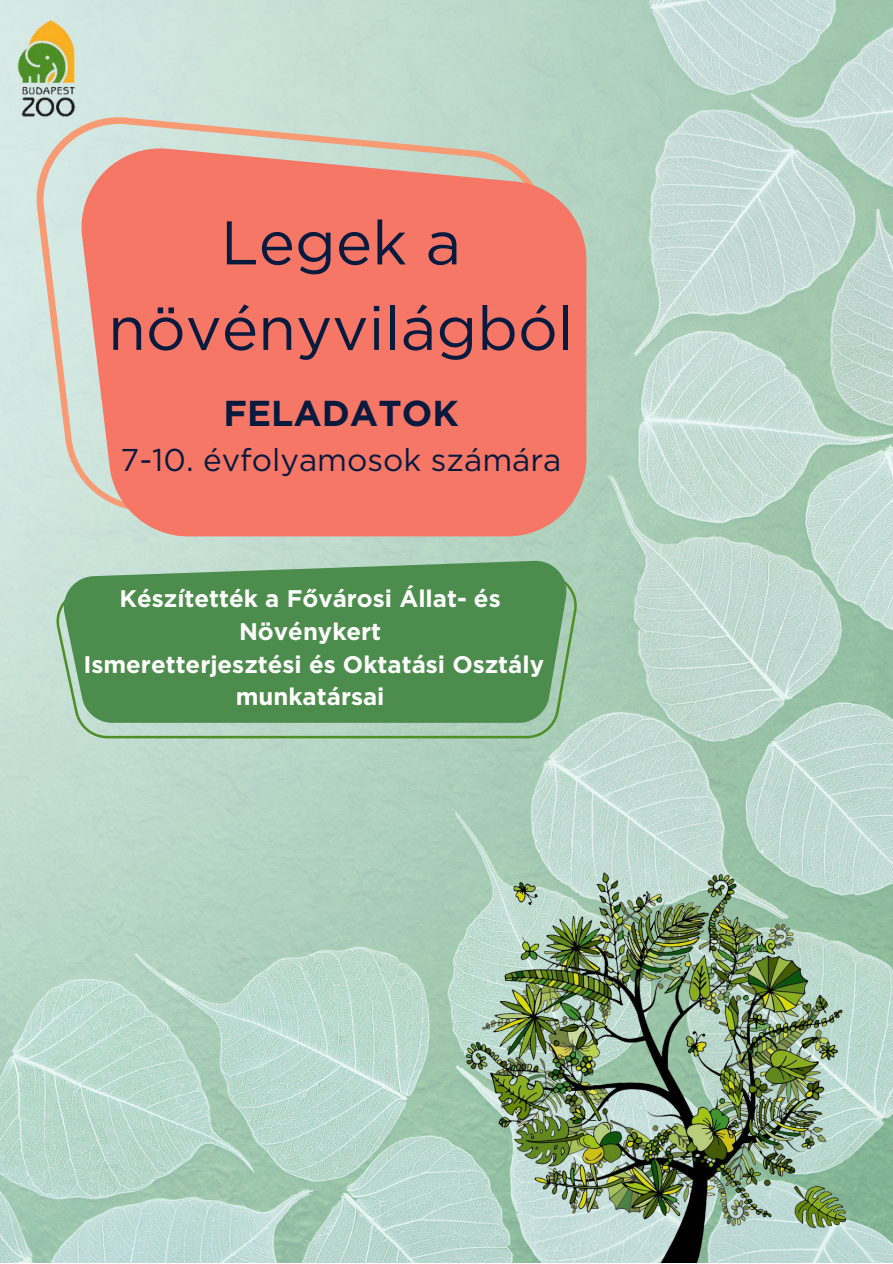
<style>
.page{position:relative;width:893px;height:1264px;background:#fff}
.page>*{position:absolute;margin:0;border:0;box-sizing:border-box;transform-origin:0 0}
.t1{font:61.5px/85.5px "Gotham";color:#091a3f;text-align:center}
.t2{font:700 36px "Gotham";color:#091a3f}
.t3{font:31.5px "Gotham";color:#091a3f}
.t4{font:700 24px/32.5px "Gotham";color:#fffffe;text-align:center}
</style>
<div class="page">
<img style="left:0;top:0;width:892px;height:1262px">
<svg style="left:37px;top:117px;width:511px;height:394px;fill:#d2e4dd"></svg>
<svg style="left:82px;top:148px;width:504px;height:388px;fill:#f67766"></svg>
<img style="left:0;top:0;width:96px;height:138px">
<img style="left:409px;top:818px;width:483px;height:444px">
<svg style="left:56px;top:573px;width:521px;height:165px"></svg>
<svg style="left:64px;top:561px;width:502px;height:161px;fill:#4c8c4d"></svg>
<p class="t1" style="left:108px;top:199px;width:467px">Legek a növényvilágból</p>
<p class="t2" style="left:223px;top:391px;width:237px">FELADATOK</p>
<p class="t3" style="left:121px;top:440px;width:442px">7-10. évfolyamosok számára</p>
<p class="t4" style="left:120px;top:582px;width:382px">Készítették a Fővárosi Állat- és<br>Növénykert</p>
<p class="t4" style="left:83px;top:647px;width:462px">Ismeretterjesztési és Oktatási Osztály munkatársai</p>
</div>
